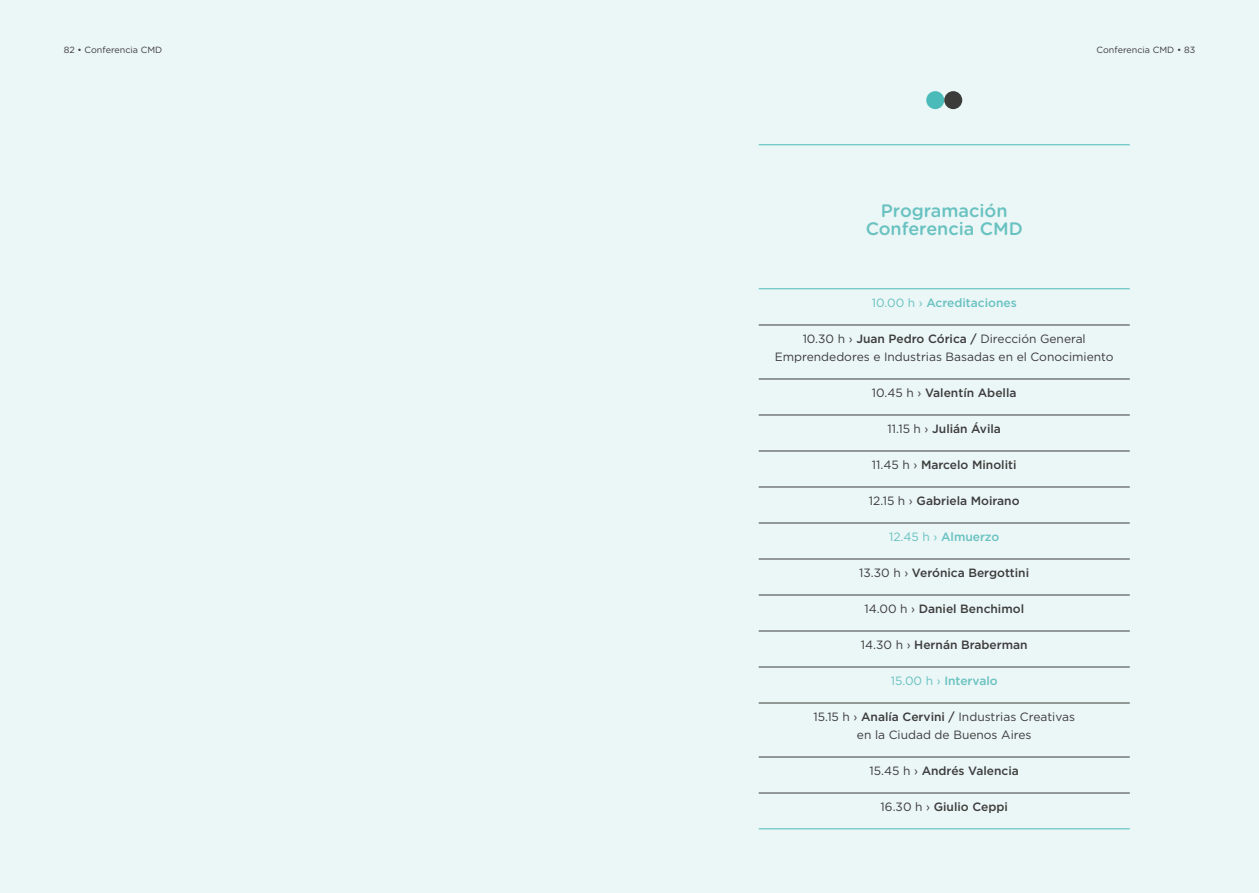
<style>
.page{position:relative;width:1259px;height:893px;background:#ebf6f6}
.page>*{position:absolute;margin:0;border:0;box-sizing:border-box;transform-origin:0 0}
.t1{font:500 18px/18px "Gotham Rounded";color:#68c2c1;text-align:center}
.t2{font:500 12px "Gotham";color:#3c3c3b}
.t3{font:12px/18px "Gotham";color:#3c3c3b;text-align:center}
.t4{font:500 12px "Gotham";color:#68c2c1}
.t5{font:9px "Gotham Rounded";color:#3c3c3b}
.s1{font-weight:400}
.s2{font-weight:500}
</style>
<div class="page">
<div style="left:926px;top:91px;width:18px;height:18px;background:#4bbbba;border-radius:50%"></div>
<div style="left:944px;top:91px;width:18px;height:18px;background:#3c3c3b;border-radius:50%"></div>
<hr style="left:758px;top:144px;width:371px;height:1px;background:#4bbbba">
<hr style="left:758px;top:288px;width:371px;height:1px;background:#4bbbba">
<hr style="left:758px;top:325px;width:371px;height:1px;background:#3c3c3b">
<hr style="left:758px;top:379px;width:371px;height:1px;background:#3c3c3b">
<hr style="left:758px;top:415px;width:371px;height:1px;background:#3c3c3b">
<hr style="left:758px;top:451px;width:371px;height:1px;background:#3c3c3b">
<hr style="left:758px;top:487px;width:371px;height:1px;background:#3c3c3b">
<hr style="left:758px;top:523px;width:371px;height:1px;background:#3c3c3b">
<hr style="left:758px;top:559px;width:371px;height:1px;background:#3c3c3b">
<hr style="left:758px;top:595px;width:371px;height:1px;background:#3c3c3b">
<hr style="left:758px;top:631px;width:371px;height:1px;background:#3c3c3b">
<hr style="left:758px;top:667px;width:371px;height:1px;background:#3c3c3b">
<hr style="left:758px;top:703px;width:371px;height:1px;background:#3c3c3b">
<hr style="left:758px;top:757px;width:371px;height:1px;background:#3c3c3b">
<hr style="left:758px;top:793px;width:371px;height:1px;background:#3c3c3b">
<hr style="left:758px;top:828px;width:371px;height:1px;background:#4bbbba">
<p class="t5" style="left:64px;top:43px;width:100px">82 • Conferencia CMD</p>
<p class="t5" style="left:1096px;top:43px;width:100px">Conferencia CMD • 83</p>
<h1 class="t1" style="left:865px;top:201px;width:159px">Programación<br>Conferencia CMD</h1>
<p class="t4" style="left:871px;top:295px;width:146px"><span class="s1">10.00 h ›</span> Acreditaciones</p>
<p class="t3" style="left:774px;top:330px;width:340px">10.30 h › <span class="s2">Juan Pedro Córica /</span> Dirección General<br>Emprendedores e Industrias Basadas en el Conocimiento</p>
<p class="t2" style="left:872px;top:385px;width:146px"><span class="s1">10.45 h ›</span> Valentín Abella</p>
<p class="t2" style="left:887px;top:421px;width:115px"><span class="s1">11.15 h ›</span> Julián Ávila</p>
<p class="t2" style="left:872px;top:457px;width:146px"><span class="s1">11.45 h ›</span> Marcelo Minoliti</p>
<p class="t2" style="left:869px;top:493px;width:152px"><span class="s1">12.15 h ›</span> Gabriela Moirano</p>
<p class="t4" style="left:889px;top:529px;width:112px"><span class="s1">12.45 h ›</span> Almuerzo</p>
<p class="t2" style="left:859px;top:565px;width:171px"><span class="s1">13.30 h ›</span> Verónica Bergottini</p>
<p class="t2" style="left:864px;top:601px;width:161px"><span class="s1">14.00 h ›</span> Daniel Benchimol</p>
<p class="t2" style="left:861px;top:637px;width:168px"><span class="s1">14.30 h ›</span> Hernán Braberman</p>
<p class="t4" style="left:890px;top:673px;width:109px"><span class="s1">15.00 h ›</span> Intervalo</p>
<p class="t3" style="left:813px;top:708px;width:263px">15.15 h › <span class="s2">Analía Cervini /</span> Industrias Creativas en la Ciudad de Buenos Aires</p>
<p class="t2" style="left:869px;top:763px;width:151px"><span class="s1">15.45 h ›</span> Andrés Valencia</p>
<p class="t2" style="left:880px;top:799px;width:129px"><span class="s1">16.30 h ›</span> Giulio Ceppi</p>
</div>
